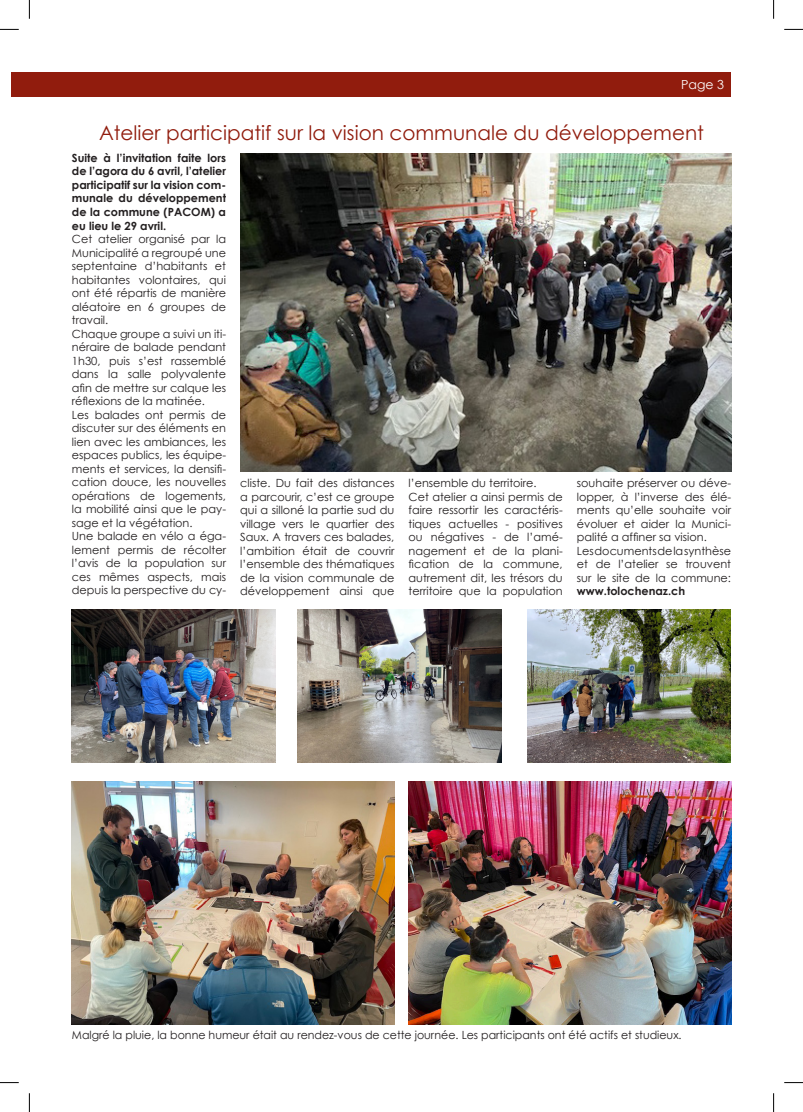
<style>
.page{position:relative;width:803px;height:1112px;background:#fff}
.page>*{position:absolute;margin:0;border:0;box-sizing:border-box;transform-origin:0 0}
.t1{font:20px "Century Gothic";color:#911c0d}
.t2{font:12.5px "Century Gothic";color:#fff}
.t3{font:11.25px/13.5px "Century Gothic";color:#231f20;text-align:justify}
.t4{font:700 11.25px/13.5px "Century Gothic";color:#231f20;text-align:justify}
.s1{font-weight:700}
</style>
<div class="page">
<div style="left:12px;top:72px;width:719px;height:25px;background:#911c0d"></div>
<img style="left:297px;top:609px;width:204px;height:153px">
<img style="left:72px;top:609px;width:204px;height:153px">
<img style="left:527px;top:609px;width:204px;height:153px">
<img style="left:72px;top:781px;width:323px;height:242px">
<img style="left:240px;top:153px;width:491px;height:318px">
<img style="left:408px;top:781px;width:323px;height:242px">
<svg style="left:0;top:29px;width:19px;height:1px"></svg>
<svg style="left:784px;top:29px;width:19px;height:1px"></svg>
<svg style="left:0;top:1082px;width:19px;height:1px"></svg>
<svg style="left:784px;top:1082px;width:19px;height:1px"></svg>
<svg style="left:29px;top:0;width:1px;height:19px"></svg>
<svg style="left:29px;top:1093px;width:1px;height:18px"></svg>
<svg style="left:773px;top:0;width:1px;height:19px"></svg>
<svg style="left:773px;top:1093px;width:1px;height:18px"></svg>
<p class="t2" style="left:681px;top:77px;width:44px">Page 3</p>
<p class="t1" style="left:99px;top:121px;width:606px">Atelier participatif sur la vision communale du développement</p>
<p class="t4" style="left:72px;top:151px;width:156px">Suite à l’invitation faite lors de l’agora du 6 avril, l’atelier participatif sur la vision com&shy;munale du développement de la commune (PACOM) a eu lieu le 29 avril.</p>
<p class="t3" style="left:72px;top:232px;width:156px">Cet atelier organisé par la Municipalité a regroupé une septentaine d’habitants et habitantes volontaires, qui ont été répartis de manière aléatoire en 6 groupes de travail.</p>
<p class="t3" style="left:72px;top:326px;width:156px">Chaque groupe a suivi un iti&shy;néraire de balade pendant 1h30, puis s’est rassemblé dans la salle polyvalente afin de mettre sur calque les réflexions de la matinée.</p>
<p class="t3" style="left:72px;top:407px;width:156px">Les balades ont permis de discuter sur des éléments en lien avec les ambiances, les espaces publics, les équipe&shy;ments et services, la densifi&shy;cation douce, les nouvelles opérations de logements, la mobilité ainsi que le pay&shy;sage et la végétation.</p>
<p class="t3" style="left:72px;top:529px;width:156px">Une balade en vélo a éga&shy;lement permis de récolter l’avis de la population sur ces mêmes aspects, mais depuis la perspective du cy-</p>
<p class="t3" style="left:240px;top:476px;width:156px">cliste. Du fait des distances a parcourir, c’est ce groupe qui a silloné la partie sud du village vers le quartier des Saux. A travers ces balades, l’ambition était de couvrir l’ensemble des thématiques de la vision communale de développement ainsi que</p>
<p class="t3" style="left:409px;top:476px;width:129px">l’ensemble du territoire.</p>
<p class="t3" style="left:409px;top:489px;width:156px">Cet atelier a ainsi permis de faire ressortir les caractéris&shy;tiques actuelles - positives ou négatives - de l’amé&shy;nagement et de la plani&shy;fication de la commune, autrement dit, les trésors du territoire que la population</p>
<p class="t3" style="left:577px;top:476px;width:156px">souhaite préserver ou déve&shy;lopper, à l’inverse des élé&shy;ments qu’elle souhaite voir évoluer et aider la Munici&shy;palité a affiner sa vision.</p>
<p class="t3" style="left:577px;top:543px;width:156px">Les documents de la synthèse et de l’atelier se trouvent sur le site de la commune: <span class="s1">www.tolochenaz.ch</span></p>
<p class="t3" style="left:72px;top:1027px;width:611px">Malgré la pluie, la bonne humeur était au rendez-vous de cette journée. Les participants ont été actifs et studieux.</p>
</div>
